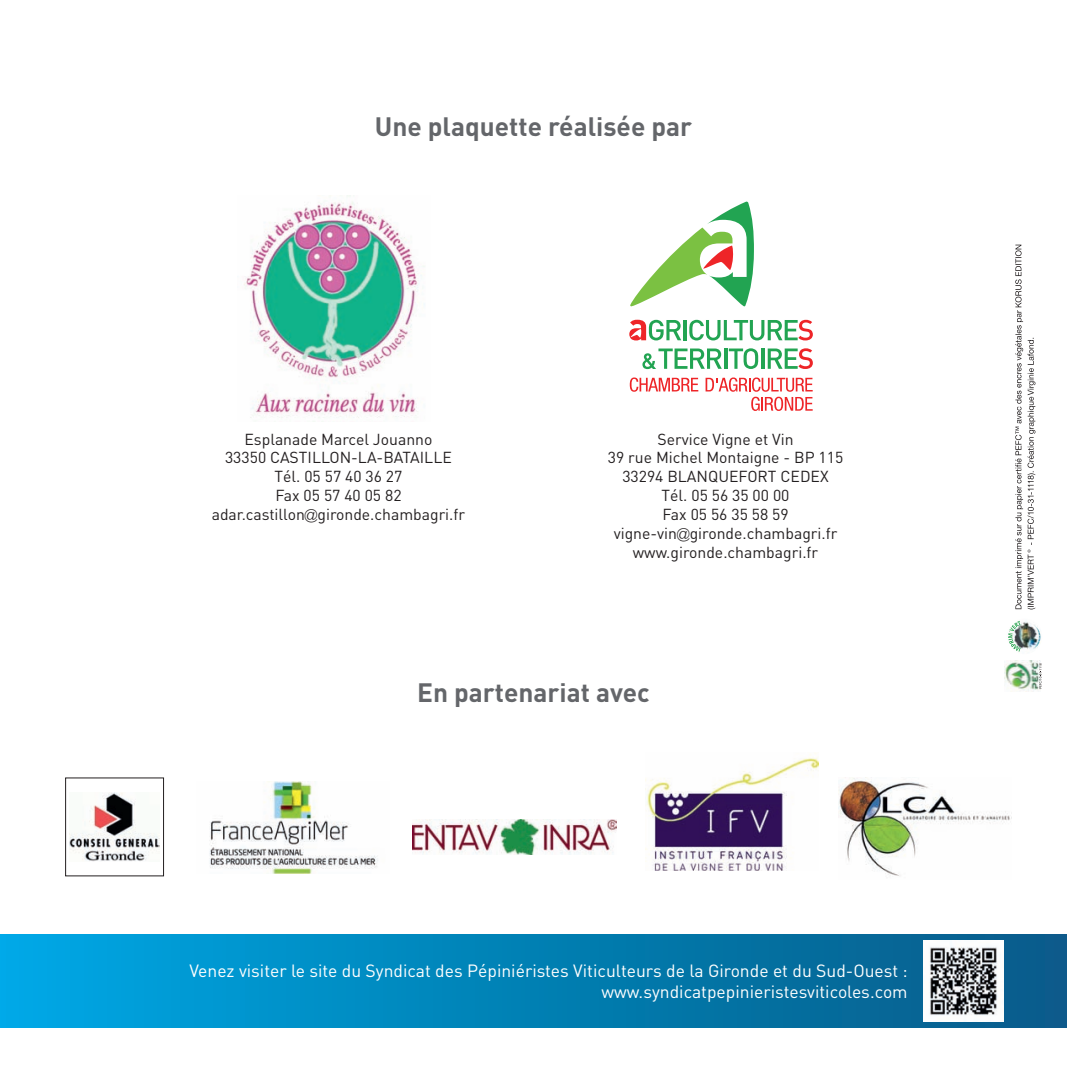
<style>
.page{position:relative;width:1067px;height:1067px;background:#fff}
.page>*{position:absolute;margin:0;border:0;box-sizing:border-box;transform-origin:0 0}
.t1{font:700 26.25px "DIN";color:#64666a}
.t2{font:17.5px/21px "DIN";color:#fff;text-align:right}
.t3{font:15.75px/18.9px "DIN";color:#231f20;text-align:center}
.s1{font-family:"Gill Sans";font-weight:300}
</style>
<div class="page">
<div style="left:0;top:934px;width:1067px;height:93px;background:linear-gradient(to right,#00a5e2,#14628c)"></div>
<img style="left:923px;top:941px;width:80px;height:80px">
<img style="left:412px;top:820px;width:205px;height:35px">
<img style="left:244px;top:201px;width:181px;height:217px">
<svg style="left:630px;top:377px;width:68px;height:15px"></svg>
<svg style="left:705px;top:377px;width:107px;height:34px"></svg>
<svg style="left:642px;top:348px;width:79px;height:21px"></svg>
<hr style="left:724px;top:348px;width:3px;height:21px;background:#22a452">
<svg style="left:729px;top:348px;width:29px;height:21px"></svg>
<hr style="left:761px;top:348px;width:3px;height:21px;background:#22a452">
<svg style="left:767px;top:348px;width:46px;height:21px"></svg>
<svg style="left:629px;top:320px;width:52px;height:20px"></svg>
<hr style="left:683px;top:320px;width:3px;height:20px;background:#22a452">
<svg style="left:689px;top:320px;width:124px;height:20px"></svg>
<svg style="left:630px;top:202px;width:124px;height:104px"></svg>
<img style="left:69px;top:792px;width:91px;height:69px">
<div style="left:65px;top:777px;width:99px;height:99px;border:1px solid #231f20"></div>
<img style="left:645px;top:753px;width:173px;height:118px">
<img style="left:838px;top:777px;width:172px;height:99px">
<img style="left:209px;top:781px;width:169px;height:92px">
<svg style="left:1015px;top:245px;width:20px;height:364px"></svg>
<svg style="left:1040px;top:661px;width:2px;height:29px"></svg>
<img style="left:1004px;top:660px;width:36px;height:31px">
<svg style="left:1039px;top:663px;width:2px;height:25px"></svg>
<img style="left:1006px;top:618px;width:36px;height:36px;border-radius:18px">
<img style="left:1020px;top:621px;width:22px;height:31px">
<svg style="left:1037px;top:631px;width:3px;height:11px"></svg>
<img style="left:1008px;top:621px;width:13px;height:26px">
<h1 class="t1" style="left:375px;top:110px;width:319px">Une plaquette réalisée par</h1>
<p class="t3" style="left:212px;top:429px;width:255px">Esplanade Marcel Jouanno<br>33350 CASTILLON-LA-BATAILLE<br>Tél. 05 57 40 36 27<br>Fax 05 57 40 05 82 adar.castillon<span class="s1">@</span>gironde.chambagri.fr</p>
<p class="t3" style="left:608px;top:429px;width:237px">Service Vigne et Vin<br>39 rue Michel Montaigne - BP 115<br>33294 BLANQUEFORT CEDEX<br>Tél. 05 56 35 00 00<br>Fax 05 56 35 58 59 vigne-vin<span class="s1">@</span>gironde.chambagri.fr www.gironde.chambagri.fr</p>
<h1 class="t1" style="left:417px;top:675px;width:234px">En partenariat avec</h1>
<p class="t2" style="left:189px;top:959px;width:720px">Venez visiter le site du Syndicat des Pépiniéristes Viticulteurs de la Gironde et du Sud-Ouest : www.syndicatpepinieristesviticoles.com</p>
</div>
